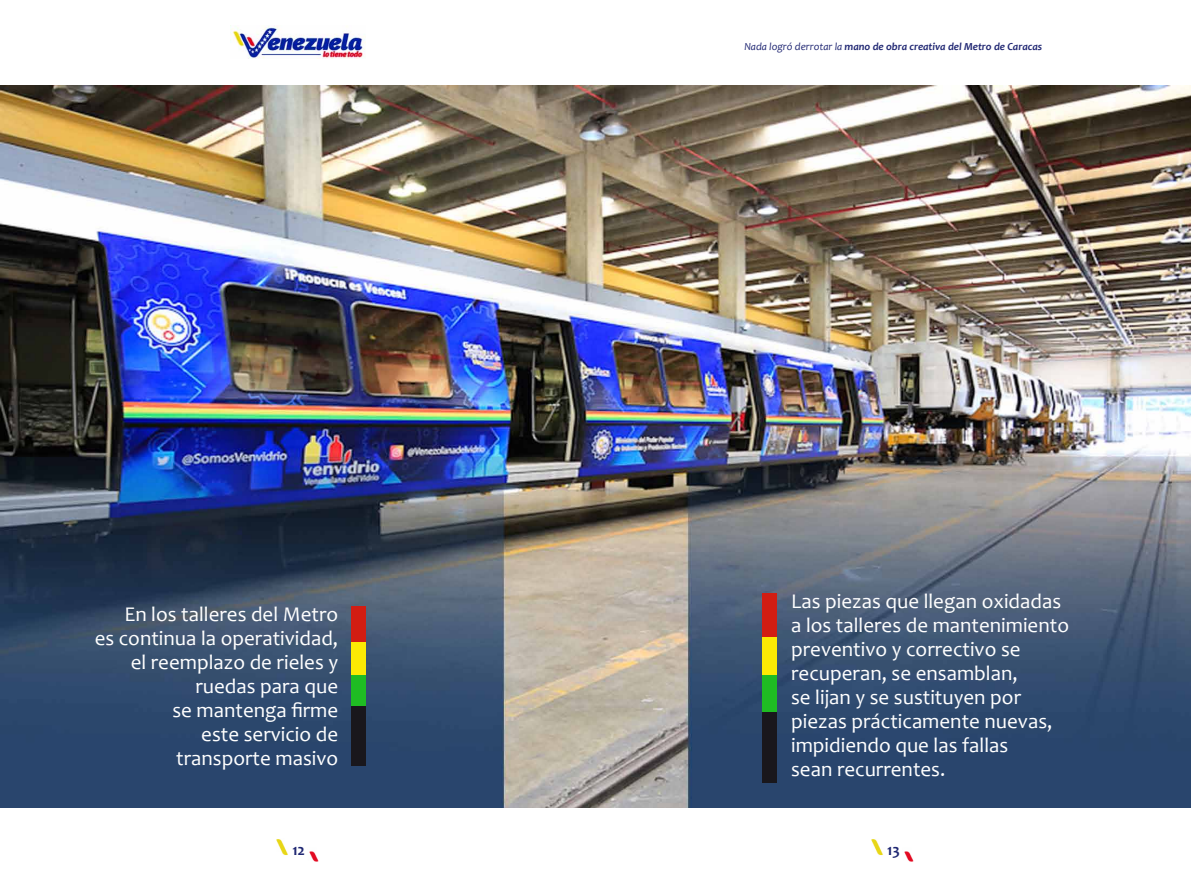
<style>
.page{position:relative;width:1191px;height:893px;background:#fff}
.page>*{position:absolute;margin:0;border:0;box-sizing:border-box;transform-origin:0 0}
.t1{font:21px/24px "Candara";color:#fff;text-align:right}
.t2{font:700 15.75px "Candara";color:#202873}
.t3{font:italic 700 10.8px "Candara";color:#222974}
.s1{font-weight:400}
</style>
<div class="page">
<img style="left:277px;top:839px;width:41px;height:23px">
<img style="left:872px;top:839px;width:41px;height:23px">
<img style="left:230px;top:26px;width:135px;height:33px">
<img style="left:0;top:85px;width:1191px;height:723px">
<div style="left:351px;top:606px;width:15px;height:37px;background:#d21d12"></div>
<div style="left:351px;top:643px;width:15px;height:32px;background:#fcea04"></div>
<div style="left:351px;top:675px;width:15px;height:33px;background:#1fbc23"></div>
<div style="left:351px;top:706px;width:15px;height:59px;background:#19171c"></div>
<div style="left:762px;top:593px;width:15px;height:44px;background:#d21d12"></div>
<div style="left:762px;top:637px;width:15px;height:38px;background:#fcea04"></div>
<div style="left:762px;top:675px;width:15px;height:39px;background:#1fbc23"></div>
<div style="left:762px;top:712px;width:15px;height:70px;background:#19171c"></div>
<p class="t1" style="left:95px;top:602px;width:245px">En los talleres del Metro<br>es continua la operatividad, el reemplazo de rieles y ruedas para que<br>se mantenga firme<br>este servicio de<br>transporte masivo</p>
<p class="t3" style="left:744px;top:40px;width:299px"><span class="s1">Nada logró derrotar la</span> mano de obra creativa del Metro de Caracas</p>
<p class="t1" style="left:791px;top:589px;width:279px;text-align:left">Las piezas que llegan oxidadas a los talleres de mantenimiento preventivo y correctivo se recuperan, se ensamblan,<br>se lijan y se sustituyen por piezas prácticamente nuevas, impidiendo que las fallas<br>sean recurrentes.</p>
<p class="t2" style="left:292px;top:840px;width:14px">12</p>
<p class="t2" style="left:887px;top:840px;width:14px">13</p>
</div>
